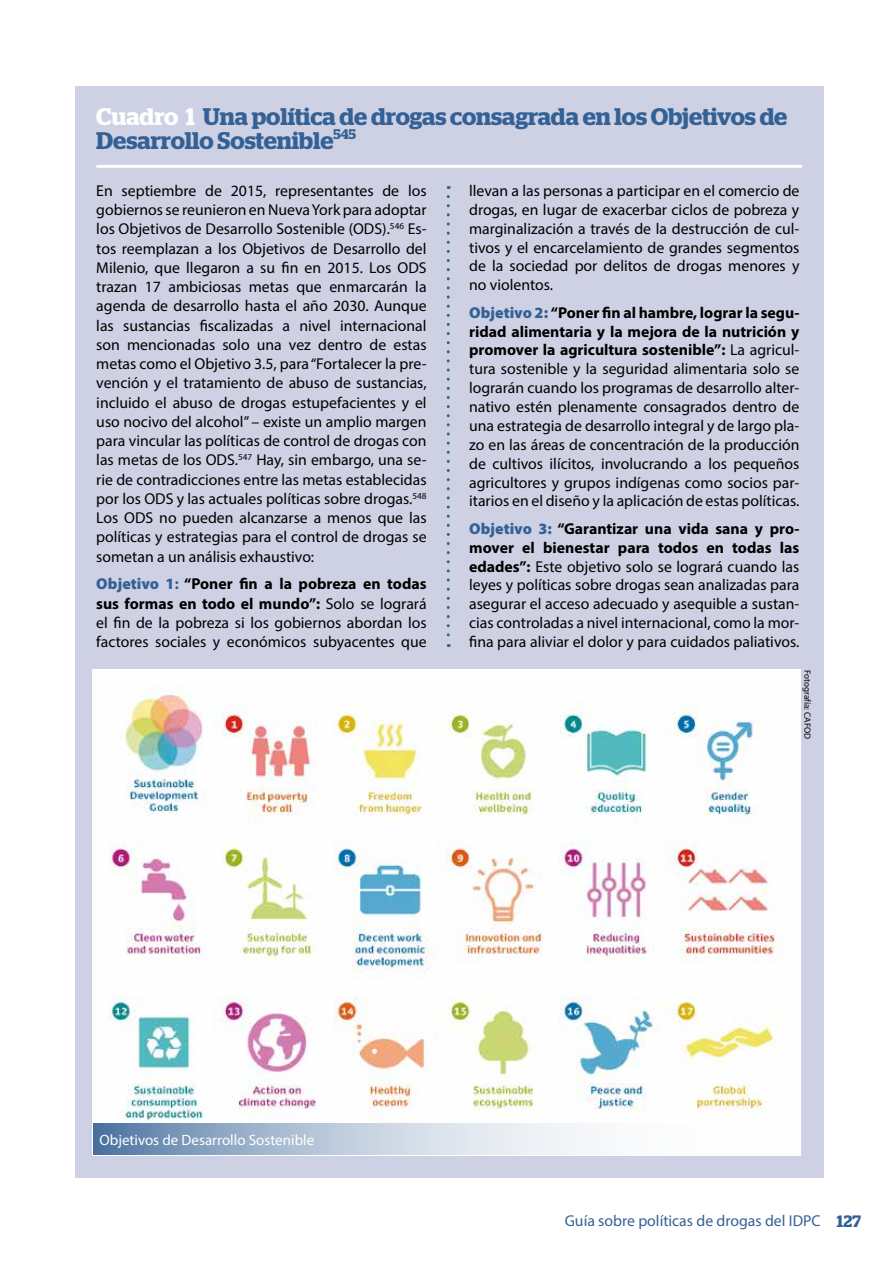
<style>
.page{position:relative;width:893px;height:1263px;background:#fff}
.page>*{position:absolute;margin:0;border:0;box-sizing:border-box;transform-origin:0 0}
.t1{font:600 24px/24px "Stag";letter-spacing:-.005em;color:#346195}
.t2{font:15.75px/19.2px "Myriad Pro";color:#000;text-align:justify}
.t3{font:15.75px "Myriad Pro";color:#346195}
.t4{font:15px "Myriad Pro";color:#fff}
.t5{font:9px "Myriad Pro";color:#000}
.s1{color:#fff}
.s2{font-weight:900;color:#346195}
.s3{font-weight:700;color:#346195}
.s4{font-weight:700}
.s5{font-family:"Stag";font-weight:600;font-size:16.5px}
</style>
<div class="page">
<div style="left:75px;top:87px;width:748px;height:1091px;background:#cdd1e3"></div>
<hr style="left:96px;top:165px;width:706px;height:3px;background:#fff">
<img style="left:93px;top:670px;width:707px;height:453px">
<svg style="left:93px;top:1123px;width:708px;height:32px"></svg>
<svg style="left:445px;top:186px;width:5px;height:970px"></svg>
<h1 class="t1" style="left:96px;top:104px;width:693px"><span class="s1">Cuadro 1</span> Una política de drogas consagrada en los Objetivos de<br>Desarrollo Sostenible<sup>545</sup></h1>
<p class="t2" style="left:96px;top:181px;width:332px">En septiembre de 2015, representantes de los gobiernos se reunieron en Nueva York para adoptar los Objetivos de Desarrollo Sostenible (ODS).<sup>546</sup> Es&shy;tos reemplazan a los Objetivos de Desarrollo del Milenio, que llegaron a su fin en 2015. Los ODS trazan 17 ambiciosas metas que enmarcarán la agenda de desarrollo hasta el año 2030. Aunque las sustancias fiscalizadas a nivel internacional son mencionadas solo una vez dentro de estas metas como el Objetivo 3.5, para “Fortalecer la pre&shy;vención y el tratamiento de abuso de sustancias, incluido el abuso de drogas estupefacientes y el uso nocivo del alcohol” – existe un amplio margen para vincular las políticas de control de drogas con las metas de los ODS.<sup>547</sup> Hay, sin embargo, una se&shy;rie de contradicciones entre las metas establecidas por los ODS y las actuales políticas sobre drogas.<sup>548<br></sup>Los ODS no pueden alcanzarse a menos que las políticas y estrategias para el control de drogas se sometan a un análisis exhaustivo:</p>
<p class="t2" style="left:96px;top:574px;width:332px"><span class="s2">Objetivo 1</span><span class="s3">:</span> <span class="s4">“Poner fin a la pobreza en todas sus formas en todo el mundo”:</span> Solo se logrará el fin de la pobreza si los gobiernos abordan los factores sociales y económicos subyacentes que</p>
<p class="t2" style="left:469px;top:181px;width:332px">llevan a las personas a participar en el comercio de drogas, en lugar de exacerbar ciclos de pobreza y marginalización a través de la destrucción de cul&shy;tivos y el encarcelamiento de grandes segmentos de la sociedad por delitos de drogas menores y no violentos.</p>
<p class="t2" style="left:469px;top:303px;width:332px"><span class="s2">Objetivo 2:</span> <span class="s4">“Poner fin al hambre, lograr la segu&shy;ridad alimentaria y la mejora de la nutrición y promover la agricultura sostenible”:</span> La agricul&shy;tura sostenible y la seguridad alimentaria solo se lograrán cuando los programas de desarrollo alter&shy;nativo estén plenamente consagrados dentro de una estrategia de desarrollo integral y de largo pla&shy;zo en las áreas de concentración de la producción de cultivos ilícitos, involucrando a los pequeños agricultores y grupos indígenas como socios par&shy;itarios en el diseño y la aplicación de estas políticas.</p>
<p class="t2" style="left:469px;top:519px;width:332px"><span class="s2">Objetivo 3:</span> <span class="s4">“Garantizar una vida sana y pro&shy;mover el bienestar para todos en todas las edades”:</span> Este objetivo solo se logrará cuando las leyes y políticas sobre drogas sean analizadas para asegurar el acceso adecuado y asequible a sustan&shy;cias controladas a nivel internacional, como la mor&shy;fina para aliviar el dolor y para cuidados paliativos.</p>
<p class="t4" style="left:99px;top:1131px;width:216px">Objetivos de Desarrollo Sostenible</p>
<p class="t5" style="left:813px;top:670px;width:71px;rotate:90deg">Fotografía: CAFOD</p>
<p class="t3" style="left:565px;top:1211px;width:298px">Guía sobre políticas de drogas del IDPC <span class="s5">127</span></p>
</div>
